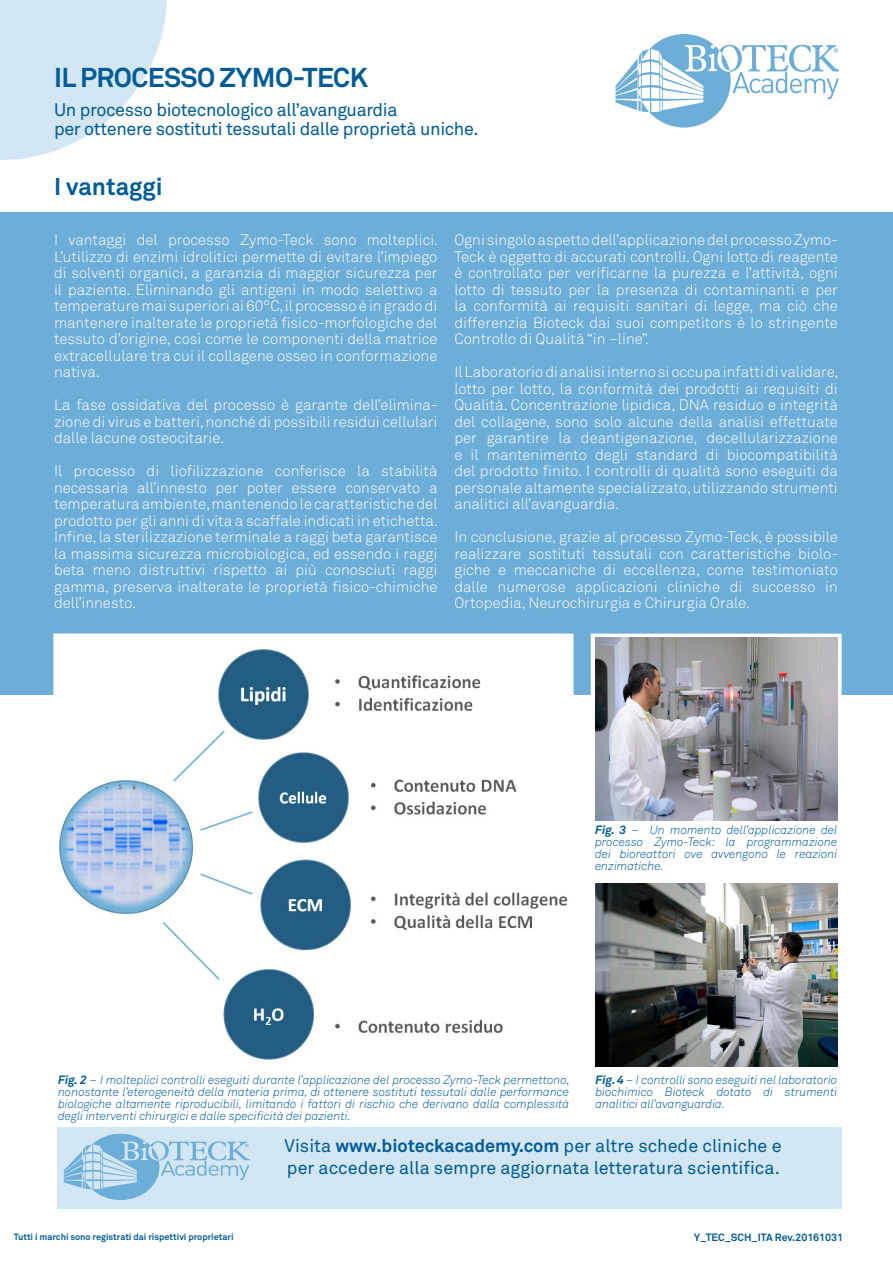
<style>
.page{position:relative;width:893px;height:1263px;background:#fff}
.page>*{position:absolute;margin:0;border:0;box-sizing:border-box;transform-origin:0 0}
.t1{font:700 27px "Akkurat Pro";letter-spacing:-.02em;color:#005b97}
.t2{font:700 24px "Akkurat Pro";color:#005b97}
.t3{font:18px/21.6px "Akkurat Pro";color:#005b97}
.t4{font:18px/19.5px "Akkurat Pro";letter-spacing:-.02em;color:#005b97}
.t5{font:15px/16.5px "Akkurat Light Pro";color:#fff;text-align:justify}
.t6{font:italic 12px/12px "Akkurat Light Pro";color:#005b97;text-align:justify}
.t7{font:700 10.5px "Akkurat Pro";color:#005b97}
.t8{font:700 9px "Akkurat Pro";color:#005b97}
.s1{font-family:"Akkurat Pro";font-weight:700}
.s2{font-weight:700}
</style>
<div class="page">
<svg style="left:0;top:0;width:167px;height:160px"></svg>
<svg style="left:615px;top:34px;width:224px;height:94px"></svg>
<div style="left:0;top:213px;width:893px;height:482px;background:#6daed8"></div>
<div style="left:57px;top:1128px;width:785px;height:81px;background:#d3e6f3"></div>
<svg style="left:64px;top:1134px;width:185px;height:66px"></svg>
<div style="left:53px;top:634px;width:520px;height:191px;background:#fff"></div>
<img style="left:595px;top:883px;width:243px;height:183px">
<img style="left:58px;top:649px;width:511px;height:411px">
<svg style="left:591px;top:634px;width:251px;height:187px;fill:#fff"></svg>
<img style="left:595px;top:638px;width:242px;height:183px">
<p class="t1" style="left:54px;top:61px;width:315px">IL PROCESSO ZYMO-TECK</p>
<p class="t4" style="left:54px;top:100px;width:426px">Un processo biotecnologico all’avanguardia<br>per ottenere sostituti tessutali dalle proprietà uniche.</p>
<p class="t2" style="left:54px;top:172px;width:110px">I vantaggi</p>
<p class="t5" style="left:54px;top:232px;width:386px">I vantaggi del processo Zymo-Teck sono molteplici.<br>L’utilizzo di enzimi idrolitici permette di evitare l’impiego di solventi organici, a garanzia di maggior sicurezza per il paziente. Eliminando gli antigeni in modo selettivo a temperature mai superiori ai 60°C, il processo è in grado di mantenere inalterate le proprietà fisico-morfologiche del tessuto d’origine, così come le componenti della matrice extracellulare tra cui il collagene osseo in conformazione nativa.</p>
<p class="t5" style="left:54px;top:397px;width:385px">La fase ossidativa del processo è garante dell’elimina&shy;zione di virus e batteri, nonché di possibili residui cellulari dalle lacune osteocitarie.</p>
<p class="t5" style="left:54px;top:463px;width:386px">Il processo di liofilizzazione conferisce la stabilità necessaria all’innesto per poter essere conservato a temperatura ambiente, mantenendo le caratteristiche del prodotto per gli anni di vita a scaffale indicati in etichetta.<br>Infine, la sterilizzazione terminale a raggi beta garantisce la massima sicurezza microbiologica, ed essendo i raggi beta meno distruttivi rispetto ai più conosciuti raggi gamma, preserva inalterate le proprietà fisico-chimiche dell’innesto.</p>
<p class="t5" style="left:454px;top:232px;width:385px">Ogni singolo aspetto dell’applicazione del processo Zymo-Teck è oggetto di accurati controlli. Ogni lotto di reagente è controllato per verificarne la purezza e l’attività, ogni lotto di tessuto per la presenza di contaminanti e per la conformità ai requisiti sanitari di legge, ma ciò che differenzia Bioteck dai suoi competitors è lo stringente Controllo di Qualità “in –line”.</p>
<p class="t5" style="left:454px;top:364px;width:386px">Il Laboratorio di analisi interno si occupa infatti di validare, lotto per lotto, la conformità dei prodotti ai requisiti di Qualità. Concentrazione lipidica, DNA residuo e integrità del collagene, sono solo alcune della analisi effettuate per garantire la deantigenazione, decellularizzazione e il mantenimento degli standard di biocompatibilità del prodotto finito. I controlli di qualità sono eseguiti da personale altamente specializzato, utilizzando strumenti analitici all’avanguardia.</p>
<p class="t5" style="left:454px;top:529px;width:385px">In conclusione, grazie al processo Zymo-Teck, è possibile realizzare sostituti tessutali con caratteristiche biolo&shy;giche e meccaniche di eccellenza, come testimoniato dalle numerose applicazioni cliniche di successo in Ortopedia, Neurochirurgia e Chirurgia Orale.</p>
<p class="t6" style="left:595px;top:824px;width:244px"><span class="s1">Fig. 3</span> – Un momento dell’applicazione del processo Zymo-Teck: la programmazione dei bioreattori ove avvengono le reazioni enzimatiche.</p>
<p class="t6" style="left:58px;top:1074px;width:513px"><span class="s1">Fig. 2</span> – I molteplici controlli eseguiti durante l’applicazione del processo Zymo-Teck permettono, nonostante l’eterogeneità della materia prima, di ottenere sostituti tessutali dalle performance biologiche altamente riproducibili, limitando i fattori di rischio che derivano dalla complessità degli interventi chirurgici e dalle specificità dei pazienti.</p>
<p class="t6" style="left:595px;top:1074px;width:243px"><span class="s1">Fig. 4</span> – I controlli sono eseguiti nel laboratorio biochimico Bioteck dotato di strumenti analitici all’avanguardia.</p>
<p class="t3" style="left:285px;top:1136px;width:498px">Visita <span class="s2">www.bioteckacademy.com</span> per altre schede cliniche e per accedere alla sempre aggiornata letteratura scientifica.</p>
<p class="t8" style="left:14px;top:1231px;width:221px">Tutti i marchi sono registrati dai rispettivi proprietari</p>
<p class="t7" style="left:694px;top:1231px;width:151px">Y_TEC_SCH_ITA Rev.20161031</p>
</div>
